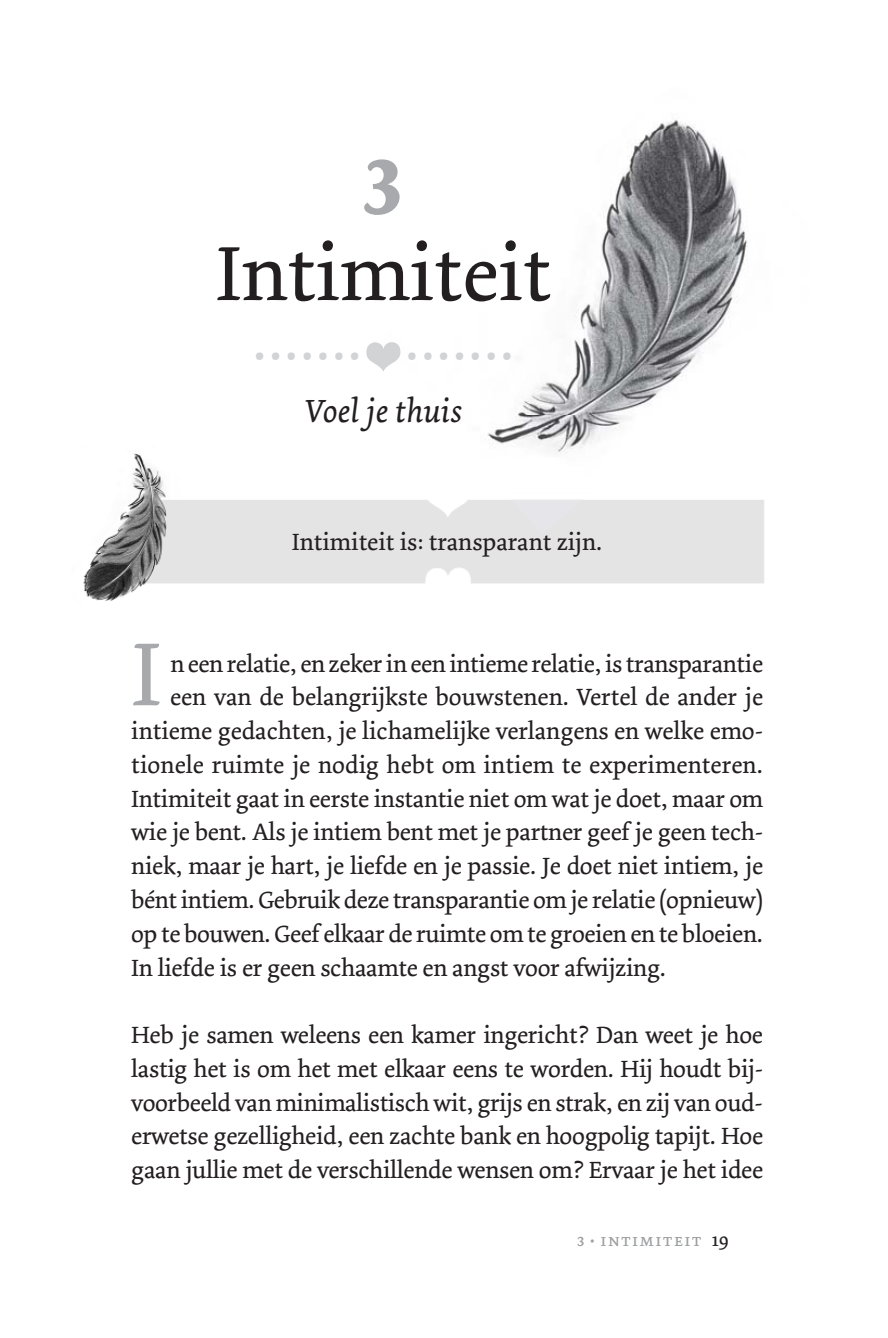
<style>
.page{position:relative;width:888px;height:1338px;background:#fff}
.page>*{position:absolute;margin:0;border:0;box-sizing:border-box;transform-origin:0 0}
.t1{font:94.5px "Dolly";color:#a7a9ac}
.t2{font:81px "Dolly";color:#231f20}
.t3{font:700 81px "Dolly";color:#a7a9ac}
.t4{font:42.75px "Dolly";color:#d1d3d4}
.t5{font:italic 33.75px "Dolly";color:#231f20}
.t6{font:24.75px/33.8px "Dolly";letter-spacing:-.01em;color:#231f20;text-align:justify}
.t7{font:18px "Dolly Small Caps";letter-spacing:.045em;color:#9d9fa1}
.s1{font-family:"Dolly";font-size:20.25px;color:#231f20}
</style>
<div class="page">
<img style="left:83px;top:453px;width:681px;height:148px">
<img style="left:383px;top:119px;width:365px;height:296px">
<img style="left:437px;top:415px;width:242px;height:119px">
<svg style="left:366px;top:342px;width:34px;height:29px"></svg>
<h2 class="t3" style="left:365px;top:131px;width:37px">3</h2>
<h2 class="t2" style="left:216px;top:238px;width:337px">Intimiteit</h2>
<h3 class="t4" style="left:255px;top:335px;width:258px">••••••• •••••••</h3>
<h3 class="t5" style="left:304px;top:396px;width:159px">Voel je thuis</h3>
<p class="t6" style="left:292px;top:527px;width:312px">Intimiteit is: transparant zijn.</p>
<h1 class="t1" style="left:131px;top:633px;width:31px">I</h1>
<p class="t6" style="left:170px;top:648px;width:594px">n een relatie, en zeker in een intieme relatie, is transparantie</p>
<p class="t6" style="left:170px;top:682px;width:594px">een van de belangrijkste bouwstenen. Vertel de ander je</p>
<p class="t6" style="left:131px;top:716px;width:633px">intieme gedachten, je lichamelijke verlangens en welke emo-</p>
<p class="t6" style="left:131px;top:750px;width:633px">tionele ruimte je nodig hebt om intiem te experimenteren.</p>
<p class="t6" style="left:131px;top:783px;width:633px">Intimiteit gaat in eerste instantie niet om wat je doet, maar om</p>
<p class="t6" style="left:131px;top:817px;width:633px">wie je bent. Als je intiem bent met je partner geef je geen tech-</p>
<p class="t6" style="left:131px;top:851px;width:633px">niek, maar je hart, je liefde en je passie. Je doet niet intiem, je</p>
<p class="t6" style="left:131px;top:885px;width:633px">bént intiem. Gebruik deze transparantie om je relatie (opnieuw)</p>
<p class="t6" style="left:131px;top:918px;width:633px">op te bouwen. Geef elkaar de ruimte om te groeien en te bloeien.</p>
<p class="t6" style="left:131px;top:952px;width:536px">In liefde is er geen schaamte en angst voor afwijzing.</p>
<p class="t6" style="left:131px;top:1020px;width:633px">Heb je samen weleens een kamer ingericht? Dan weet je hoe lastig het is om het met elkaar eens te worden. Hij houdt bij&shy;voorbeeld van minimalistisch wit, grijs en strak, en zij van oud&shy;erwetse gezelligheid, een zachte bank en hoogpolig tapijt. Hoe gaan jullie met de verschillende wensen om? Ervaar je het idee</p>
<p class="t7" style="left:576px;top:1228px;width:154px">3 • intimiteit <span class="s1">19</span></p>
</div>
